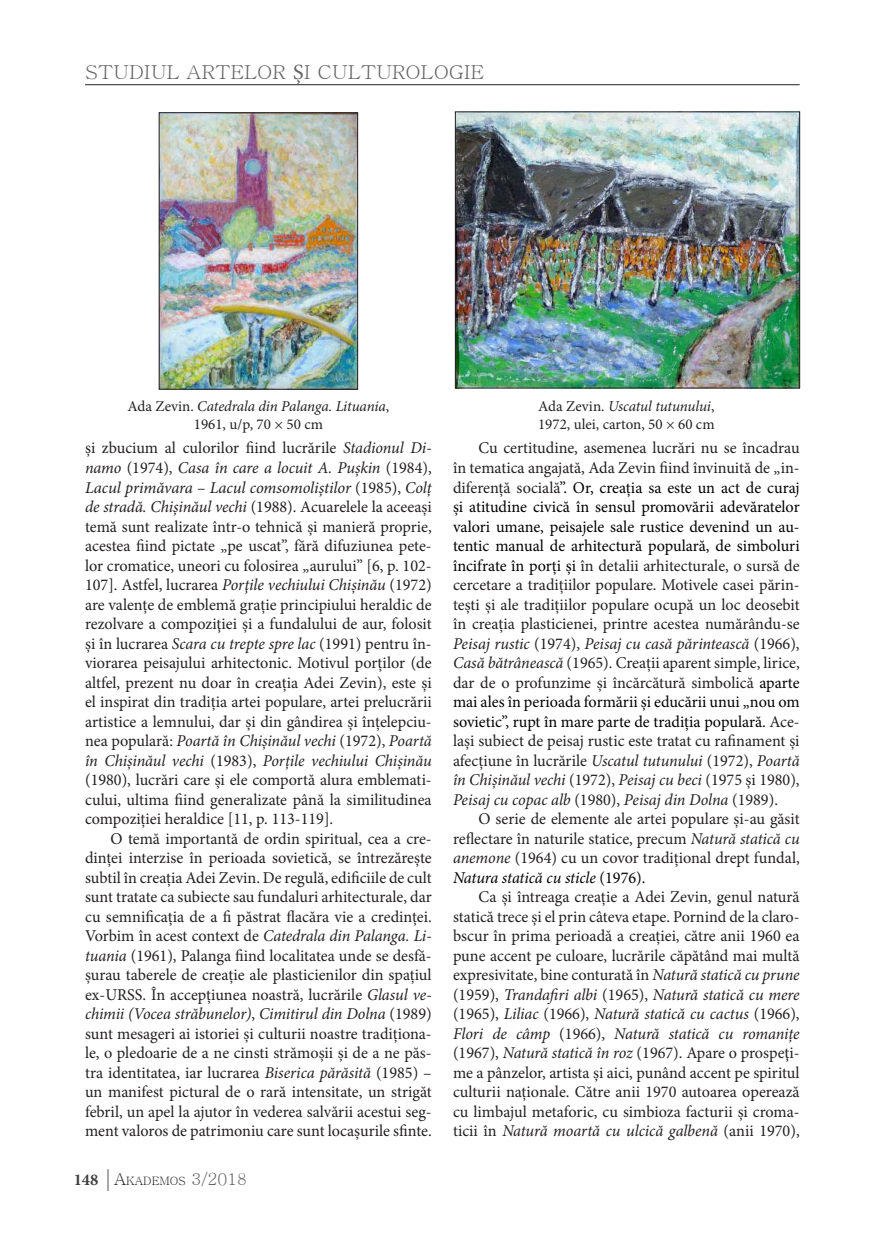
<style>
.page{position:relative;width:872px;height:1234px;background:#fff}
.page>*{position:absolute;margin:0;border:0;box-sizing:border-box;transform-origin:0 0}
.t1{font:19.2px "Batang";color:#636366;scale:1.06 1}
.t2{font:16.5px/19.5px "Minion Pro";color:#231f20;text-align:justify}
.t3{font:italic 15px/18px "Minion Pro";letter-spacing:-.015em;color:#231f20;text-align:center}
.t4{font:15px/18px "Minion Pro";color:#231f20}
.t5{font:11.55px "Batang";color:#231f20}
.s1{font-family:"Minion Pro";font-size:21.6px}
.s2{font-style:normal}
.s3{font-style:italic}
.s4{font-family:"Minion Pro";font-weight:700;font-size:16.5px;color:#3e3e3f}
.s5{font-family:"Garamond";font-size:24px;color:#636366}
.s6{font-size:16.5px}
.s7{font-size:16.5px;color:#636366}
.s8{color:#000}
.s9{font-style:italic;color:#000}
</style>
<div class="page">
<hr style="left:85px;top:84px;width:714px;height:1px;background:#231f20">
<img style="left:161px;top:114px;width:195px;height:273px">
<div style="left:159px;top:112px;width:199px;height:277px;border:1px solid #231f20"></div>
<img style="left:457px;top:114px;width:341px;height:272px">
<div style="left:455px;top:112px;width:345px;height:276px;border:1px solid #231f20"></div>
<p class="t1" style="left:85px;top:62px;width:378px">STUDIUL ARTELOR <span class="s1">Ș</span>I CULTUROLOGIE</p>
<p class="t3" style="left:128px;top:397px;width:263px"><span class="s2">Ada Zevin.</span> Catedrala din Palanga. Lituania<span class="s2">,<br>1961, u/p, 70 × 50 cm</span></p>
<p class="t4" style="left:538px;top:397px;width:178px">Ada Zevin. <span class="s3">Uscatul tutunului</span>,<br>1972, ulei, carton, 50 × 60 cm</p>
<p class="t2" style="left:85px;top:438px;width:348px">și zbucium al culorilor fiind lucrările <span class="s3">Stadionul Di&shy;namo</span> (1974), <span class="s3">Casa în care a locuit A. Pușkin</span> (1984), <span class="s3">Lacul primăvara – Lacul comsomoliștilor</span> (1985), <span class="s3">Colț de stradă. Chișinăul vechi</span> (1988). Acuarelele la aceeași temă sunt realizate într-o tehnică și manieră proprie, acestea fiind pictate „pe uscat”, fără difuziunea pete&shy;lor cromatice, uneori cu folosirea „aurului” [6, p. 102- 107]. Astfel, lucrarea <span class="s3">Porţile vechiului Chişinău</span> (1972) are valențe de emblemă grație principiului heraldic de rezolvare a compoziţiei şi a fundalului de aur, folosit și în lucrarea <span class="s3">Scara cu trepte spre lac</span> (1991) pentru în&shy;viorarea peisajului arhitectonic. Motivul porților (de altfel, prezent nu doar în creația Adei Zevin), este și el inspirat din tradiția artei populare, artei prelucrării artistice a lemnului, dar și din gândirea și înțelepciu&shy;nea populară: <span class="s3">Poartă în Chișinăul vechi</span> (1972), <span class="s3">Poartă în Chișinăul vechi</span> (1983), <span class="s3">Porțile vechiului Chișinău </span>(1980), lucrări care și ele comportă alura emblemati&shy;cului, ultima fiind generalizate până la similitudinea compoziției heraldice [11, p. 113-119].</p>
<p class="t2" style="left:85px;top:828px;width:348px;text-indent:26px">O temă importantă de ordin spiritual, cea a cre&shy;dinței interzise în perioada sovietică, se întrezărește subtil în creația Adei Zevin. De regulă, edificiile de cult sunt tratate ca subiecte sau fundaluri arhitecturale, dar cu semnificația de a fi păstrat flacăra vie a credinței.<br>Vorbim în acest context de <span class="s3">Catedrala din Palanga. Li&shy;tuania</span> (1961), Palanga fiind localitatea unde se desfă&shy;șurau taberele de creație ale plasticienilor din spațiul ex-URSS. În accepțiunea noastră, lucrările <span class="s3">Glasul ve&shy;chimii (Vocea străbunelor)</span>, <span class="s3">Cimitirul din Dolna</span> (1989) sunt mesageri ai istoriei și culturii noastre tradiționa&shy;le, o pledoarie de a ne cinsti strămoșii și de a ne păs&shy;tra identitatea, iar lucrarea <span class="s3">Biserica părăsită</span> (1985) – un manifest pictural de o rară intensitate, un strigăt febril, un apel la ajutor în vederea salvării acestui seg&shy;ment valoros de patrimoniu care sunt locașurile sfinte.</p>
<p class="t5" style="left:74px;top:1175px;width:175px"><span class="s4">148</span> <span class="s5">|</span><span class="s6">A</span>KADEMOS <span class="s7">3/2018</span></p>
<p class="t2" style="left:453px;top:438px;width:348px;text-indent:26px">Cu certitudine, asemenea lucrări nu se încadrau în tematica angajată, Ada Zevin fiind învinuită de „in&shy;diferență socială<span class="s8">”. Or, creația sa este un act de curaj și atitudine civică în sensul promovării adevăratelor valori umane, peisajele sale rustice devenind un au&shy;tentic manual de arhitectură populară, de simboluri încifrate în porți și</span> în detalii arhitecturale, o sursă de cercetare a tradițiilor populare. Motivele casei părin&shy;tești și ale tradițiilor populare ocupă un loc deosebit în creația plasticienei, printre acestea numărându-se <span class="s3">Peisaj rustic</span> (1974), <span class="s3">Peisaj cu casă părintească</span> (1966), <span class="s3">Casă bătrânească</span> (1965). Creații aparent simple, lirice, dar de o profunzime și încărcătură simbolică <span class="s8">aparte mai ales în perioada formării și educării unui „nou om sovietic”, rupt în mare parte de tradiția populară.</span> Ace&shy;lași subiect de peisaj rustic este tratat cu rafinament și afecțiune în lucrările <span class="s3">Uscatul tutunului</span> (1972), <span class="s3">Poartă în Chișinăul vechi</span> (1972), <span class="s3">Peisaj cu beci</span> (1975 și 1980), <span class="s3">Peisaj cu copac alb</span> (1980), <span class="s3">Peisaj din Dolna</span> (1989).</p>
<p class="t2" style="left:453px;top:809px;width:348px;text-indent:26px">O serie de elemente ale artei populare și-au găsit reflectare în naturile statice, precum <span class="s3">Natură statică cu anemone</span> (1964) cu un covor tradițional drept fundal, <span class="s9">Natura statică cu sticle</span> <span class="s8">(1976).</span></p>
<p class="t2" style="left:453px;top:887px;width:348px;text-indent:26px">Ca și întreaga creație a Adei Zevin, genul natură statică trece și el prin câteva etape. Pornind de la claro&shy;bscur în prima perioadă a creației, către anii 1960 ea pune accent pe culoare, lucrările căpătând mai multă expresivitate, bine conturată în <span class="s3">Natură statică cu prune </span>(1959), <span class="s3">Trandafiri albi</span> (1965), <span class="s3">Natură statică cu mere </span>(1965), <span class="s3">Liliac</span> (1966), <span class="s3">Natură statică cu cactus</span> (1966), <span class="s3">Flori de câmp</span> (1966), <span class="s3">Natură statică cu romanițe </span>(1967), <span class="s3">Natură statică în roz</span> (1967). Apare o prospeţi&shy;me a pânzelor, artista și aici, punând accent pe spiritul culturii naționale. Către anii 1970 autoarea operează cu limbajul metaforic, cu simbioza facturii și croma&shy;ticii în <span class="s3">Natură moartă cu ulcică galbenă</span> (anii 1970),</p>
</div>
